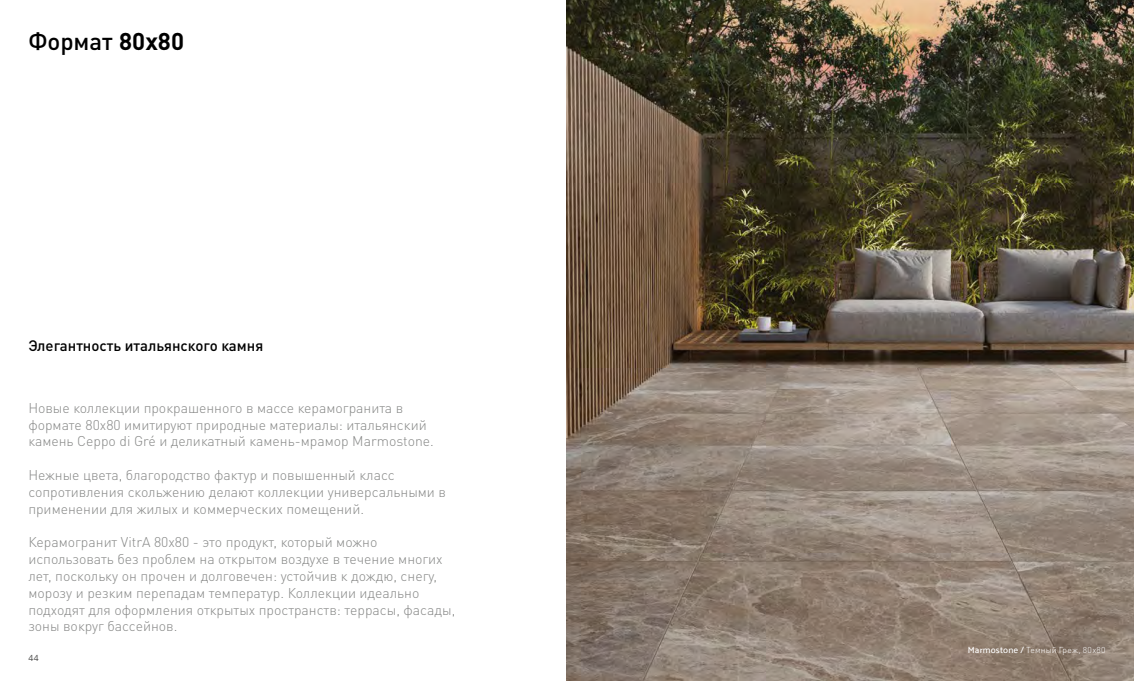
<style>
.page{position:relative;width:1134px;height:681px;background:#fff}
.page>*{position:absolute;margin:0;border:0;box-sizing:border-box;transform-origin:0 0}
.t1{font:500 24px "DIN Pro";color:#000}
.t2{font:500 15px "DIN Pro";color:#000}
.t3{font:300 14px/16.8px "DIN Pro";color:#868786}
.t4{font:300 8.5px "DIN Pro";letter-spacing:.025em;color:#fff}
.t5{font:8.5px "Open Sans";color:#484847}
.s1{font-weight:700}
.s2{font-family:"Palanquin";font-weight:500;font-size:9px}
</style>
<div class="page">
<img style="left:567px;top:0;width:567px;height:680px">
<h1 class="t1" style="left:28px;top:22px;width:157px">Формат <span class="s1">80x80</span></h1>
<p class="t2" style="left:28px;top:333px;width:237px">Элегантность итальянского камня</p>
<p class="t3" style="left:28px;top:398px;width:407px">Новые коллекции прокрашенного в массе керамогранита в формате 80х80 имитируют природные материалы: итальянский камень Ceppo di Gré и деликатный камень-мрамор Marmostone.</p>
<p class="t3" style="left:28px;top:465px;width:419px">Нежные цвета, благородство фактур и повышенный класс сопротивления скольжению делают коллекции универсальными в применении для жилых и коммерческих помещений.</p>
<p class="t3" style="left:28px;top:532px;width:428px">Керамогранит VitrA 80х80 - это продукт, который можно использовать без проблем на открытом воздухе в течение многих лет, поскольку он прочен и долговечен: устойчив к дождю, снегу, морозу и резким перепадам температур. Коллекции идеально подходят для оформления открытых пространств: террасы, фасады, зоны вокруг бассейнов.</p>
<p class="t5" style="left:28px;top:652px;width:12px">44</p>
<p class="t4" style="left:968px;top:642px;width:139px"><span class="s2">Marmostone /</span> Темный Греж, 80х80</p>
</div>
